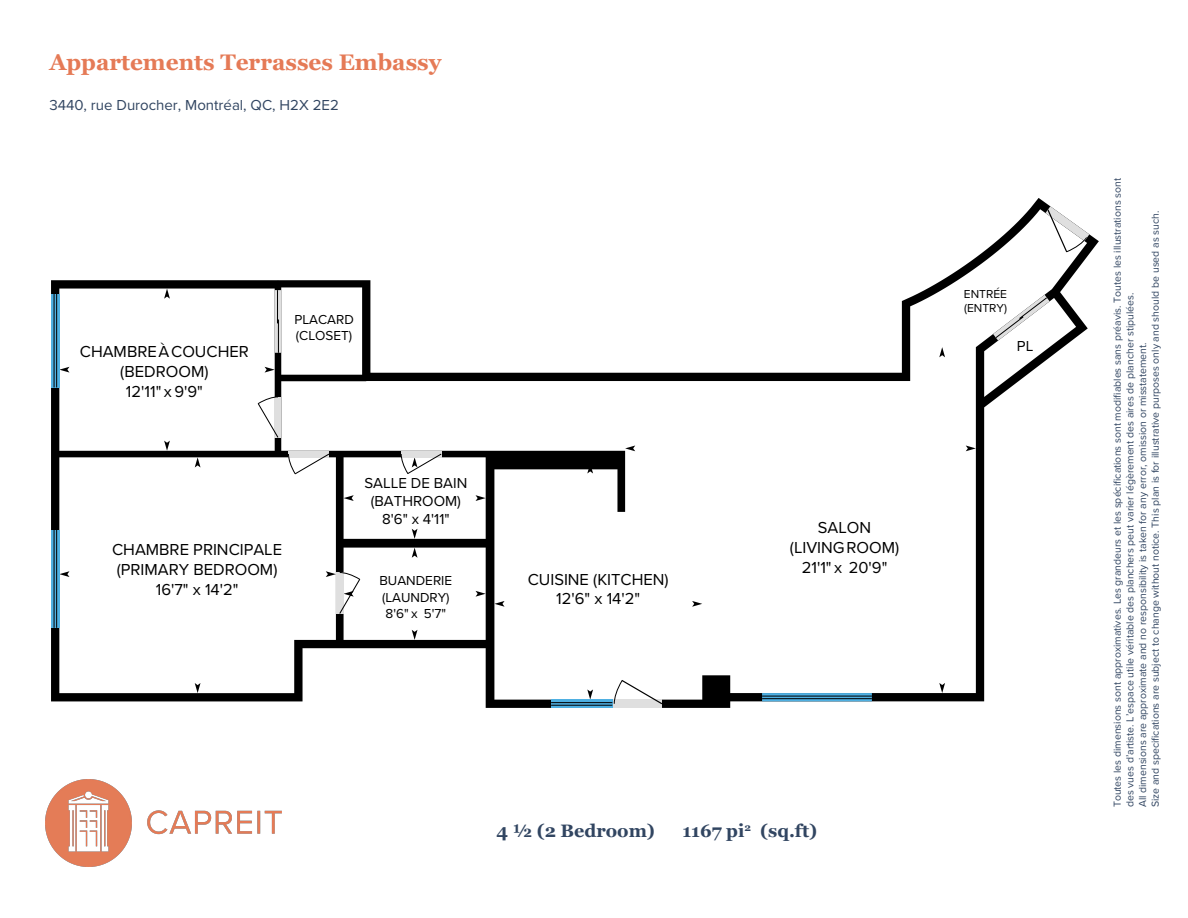
<style>
.page{position:relative;width:1188px;height:918px;background:#fff}
.page>*{position:absolute;margin:0;border:0;box-sizing:border-box;transform-origin:0 0}
.t1{font:700 22.5px "Georgia";color:#e57a56}
.t2{font:700 18px "Georgia";color:#314561}
.t3{font:700 18px "Georgia";color:#314561}
.t4{font:16.5px/19.8px "Proxima Nova";color:#000;text-align:center}
.t5{font:15px "Proxima Nova";color:#314561}
.t6{font:15px/18px "Proxima Nova";color:#000;text-align:center}
.t7{font:13.5px/16.2px "Proxima Nova";color:#000}
.t8{font:12px/14.4px "Proxima Nova";color:#000}
.t9{font:10.5px/12.6px "Proxima Nova";color:#314561}
.s1{font-style:inherit}
</style>
<div class="page">
<svg style="left:51px;top:198px;width:1048px;height:510px"></svg>
<div style="left:614px;top:700px;width:48px;height:8px;background:#dfdfdf"></div>
<svg style="left:614px;top:680px;width:48px;height:25px"></svg>
<svg style="left:551px;top:700px;width:61px;height:8px"></svg>
<hr style="left:551px;top:702px;width:61px;height:1px;background:#000">
<hr style="left:551px;top:705px;width:61px;height:1px;background:#000">
<svg style="left:762px;top:693px;width:110px;height:8px"></svg>
<hr style="left:762px;top:696px;width:110px;height:1px;background:#000">
<hr style="left:762px;top:698px;width:110px;height:1px;background:#000">
<svg style="left:1045px;top:206px;width:44px;height:48px"></svg>
<svg style="left:993px;top:295px;width:57px;height:46px"></svg>
<svg style="left:51px;top:294px;width:8px;height:93px"></svg>
<hr style="left:54px;top:294px;width:1px;height:93px;background:#000">
<hr style="left:56px;top:294px;width:1px;height:93px;background:#000">
<svg style="left:51px;top:530px;width:8px;height:98px"></svg>
<hr style="left:54px;top:530px;width:1px;height:98px;background:#000">
<hr style="left:56px;top:530px;width:1px;height:98px;background:#000">
<svg style="left:326px;top:571px;width:34px;height:43px"></svg>
<svg style="left:275px;top:290px;width:6px;height:63px"></svg>
<hr style="left:278px;top:320px;width:1px;height:33px;background:#000">
<hr style="left:277px;top:290px;width:1px;height:33px;background:#000">
<div style="left:288px;top:451px;width:41px;height:6px;background:#dfdfdf"></div>
<svg style="left:288px;top:453px;width:41px;height:21px"></svg>
<div style="left:275px;top:397px;width:6px;height:40px;background:#dfdfdf"></div>
<svg style="left:258px;top:397px;width:21px;height:40px"></svg>
<div style="left:401px;top:451px;width:40px;height:6px;background:#dfdfdf"></div>
<svg style="left:401px;top:453px;width:40px;height:21px"></svg>
<img style="left:46px;top:780px;width:236px;height:87px">
<h1 class="t1" style="left:49px;top:47px;width:394px">Appartements Terrasses Embassy</h1>
<h3 class="t5" style="left:49px;top:96px;width:291px">3440, rue Durocher, Montréal, QC, H2X 2E2</h3>
<p class="t8" style="left:964px;top:286px;width:45px">ENTRÉE (ENTRY)</p>
<p class="t7" style="left:294px;top:311px;width:61px">PLACARD (CLOSET)</p>
<h3 class="t4" style="left:80px;top:341px;width:170px">CHAMBRE À COUCHER (BEDROOM)<br>12'11" x 9'9"</h3>
<h3 class="t6" style="left:1017px;top:337px;width:18px">PL</h3>
<h3 class="t4" style="left:112px;top:540px;width:171px">CHAMBRE PRINCIPALE (PRIMARY BEDROOM)<br>16'7" x 14'2"</h3>
<h3 class="t6" style="left:365px;top:474px;width:104px">SALLE DE BAIN (BATHROOM)<br>8'6" x 4'11"</h3>
<p class="t7" style="left:379px;top:573px;width:74px">BUANDERIE (LAUNDRY)<br>8'6" x 5'7"</p>
<h3 class="t4" style="left:528px;top:569px;width:142px">CUISINE (KITCHEN)<br>12'6" x 14'2"</h3>
<h3 class="t4" style="left:790px;top:518px;width:111px">SALON (LIVING ROOM)<br>21'1" x 20'9"</h3>
<h2 class="t3" style="left:497px;top:820px;width:160px">4 <span class="s1">½ (</span>2 Bedroom<span class="s1">)</span></h2>
<h2 class="t2" style="left:682px;top:820px;width:136px"><span class="s1">1167</span> pi<sup>2</sup> (sq.ft)</h2>
<p class="t9" style="left:1111px;top:807px;width:631px;rotate:-90deg">Toutes les dimensions sont approximatives. Les grandeurs et les spécifications sont modifiables sans préavis. Toutes les illustrations sont des vues d’artiste. L’espace utile véritable des planchers peut varier légèrement des aires de plancher stipulées.<br>All dimensions are approximate and no responsibility is taken for any error, omission or misstatement.<br>Size and specifications are subject to change without notice. This plan is for illustrative purposes only and should be used as such.</p>
</div>
